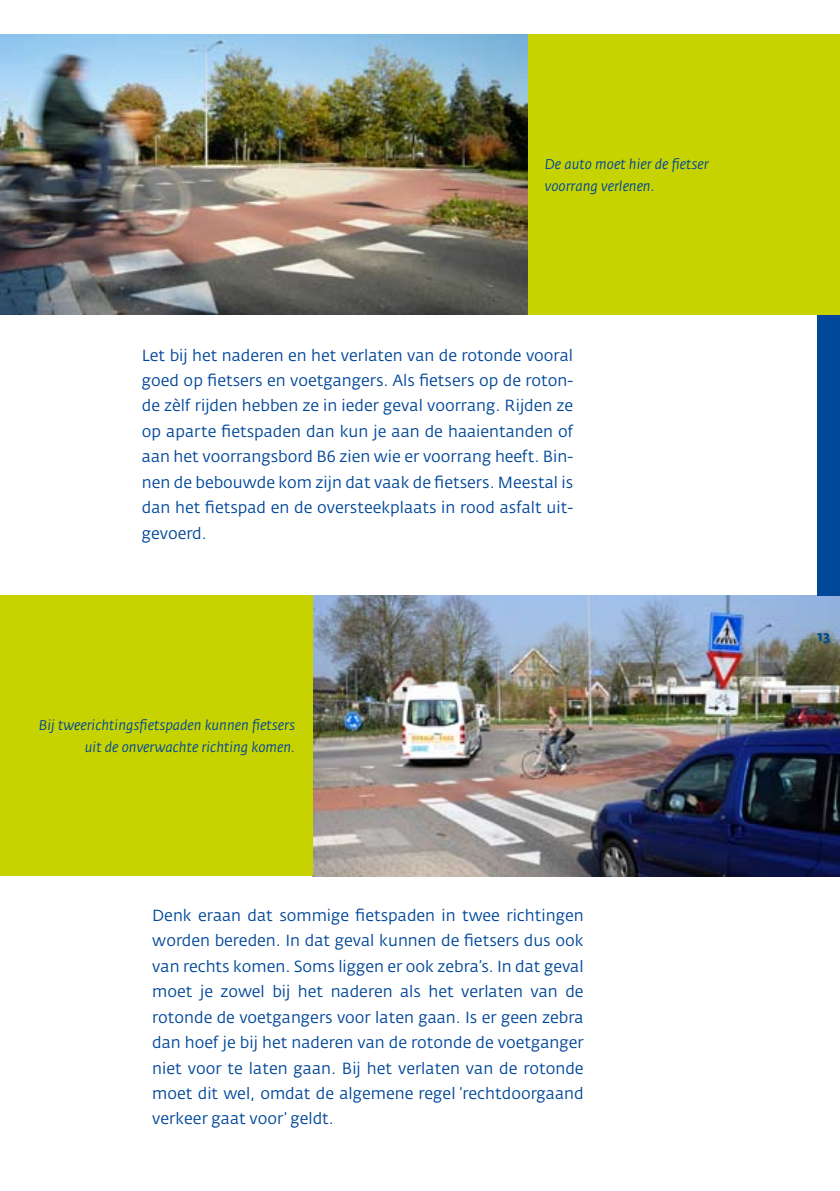
<style>
.page{position:relative;width:840px;height:1191px;background:#fff}
.page>*{position:absolute;margin:0;border:0;box-sizing:border-box;transform-origin:0 0}
.t1{font:16px/25.4px "Fedra Sans Alt Std";color:#004799;text-align:justify}
.t2{font:italic 14px/22px "Fedra Sans Alt Std";color:#004799}
.t3{font:700 14px "Fedra Sans Alt Std";color:#004799}
</style>
<div class="page">
<div style="left:527px;top:34px;width:312px;height:281px;background:#c7d300"></div>
<img style="left:0;top:34px;width:527px;height:281px">
<img style="left:312px;top:595px;width:527px;height:281px">
<div style="left:0;top:595px;width:312px;height:281px;background:#c7d300"></div>
<div style="left:816px;top:315px;width:23px;height:280px;background:#004799"></div>
<p class="t2" style="left:544px;top:153px;width:165px">De auto moet hier de fietser voorrang verlenen.</p>
<p class="t1" style="left:142px;top:342px;width:432px">Let bij het naderen en het verlaten van de rotonde vooral goed op fietsers en voetgangers. Als fietsers op de roton&shy;de zèlf rijden hebben ze in ieder geval voorrang. Rijden ze op aparte fietspaden dan kun je aan de haaientanden of aan het voorrangsbord B6 zien wie er voorrang heeft. Bin&shy;nen de bebouwde kom zijn dat vaak de fietsers. Meestal is dan het fietspad en de oversteekplaats in rood asfalt uit&shy;gevoerd.</p>
<p class="t2" style="left:39px;top:714px;width:258px;text-align:right">Bij tweerichtingsfietspaden kunnen fietsers uit de onverwachte richting komen.</p>
<p class="t1" style="left:152px;top:902px;width:432px">Denk eraan dat sommige fietspaden in twee richtingen worden bereden. In dat geval kunnen de fietsers dus ook van rechts komen. Soms liggen er ook zebra’s. In dat geval moet je zowel bij het naderen als het verlaten van de rotonde de voetgangers voor laten gaan. Is er geen zebra dan hoef je bij het naderen van de rotonde de voetganger niet voor te laten gaan. Bij het verlaten van de rotonde moet dit wel, omdat de algemene regel ‘rechtdoorgaand verkeer gaat voor’ geldt.</p>
<p class="t3" style="left:816px;top:627px;width:14px">13</p>
</div>
